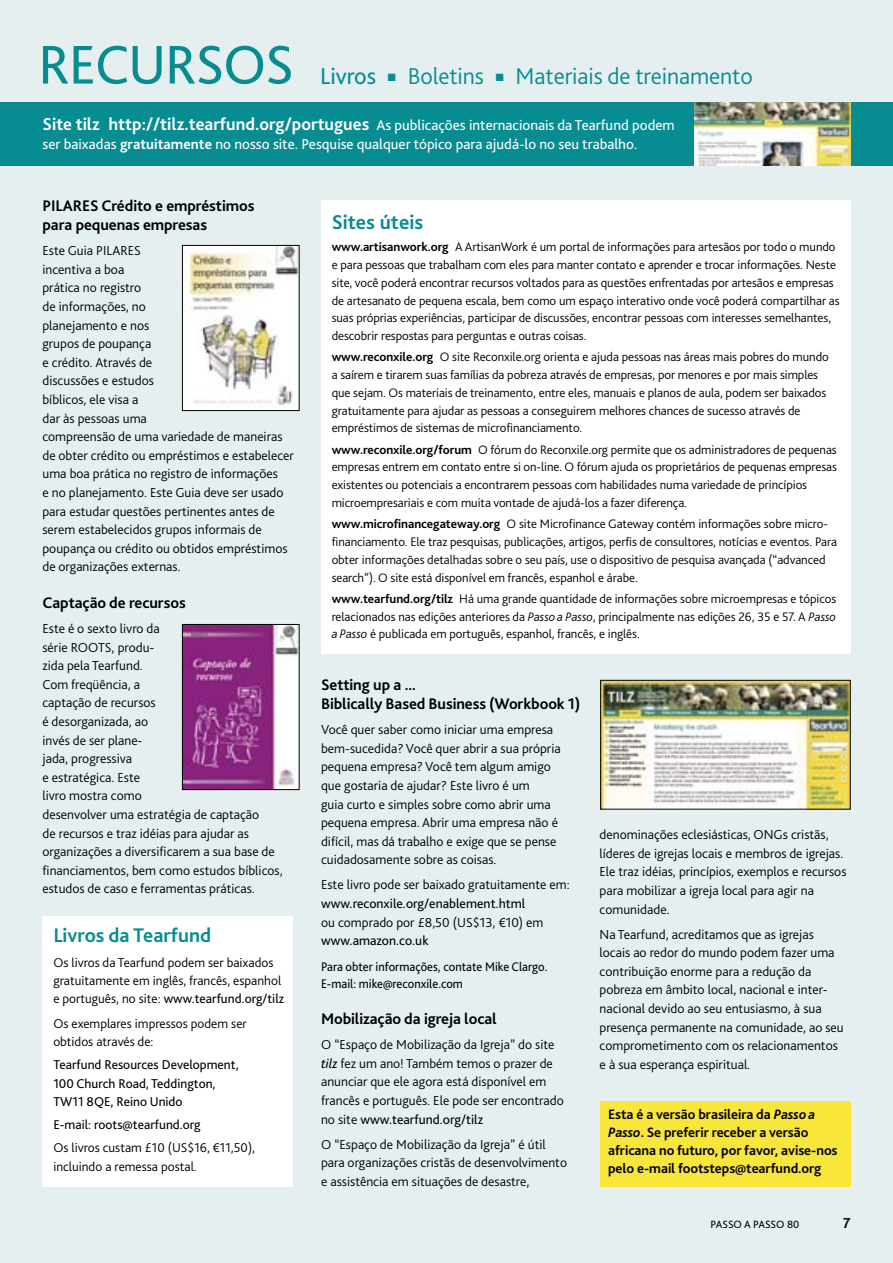
<style>
.page{position:relative;width:893px;height:1263px;background:#e6eff0}
.page>*{position:absolute;margin:0;border:0;box-sizing:border-box;transform-origin:0 0}
.t1{font:57px "Bliss 2";letter-spacing:-.02em;color:#078c92}
.t2{font:300 24px "Bliss 2";letter-spacing:-.005em;color:#078c92}
.t3{font:24px "Bliss 2";letter-spacing:-.005em;color:#078c92}
.t4{font:700 21px "Bliss 2";color:#078c92}
.t5{font:700 20.55px "Bliss 2";color:#078c92}
.t6{font:700 18px "Bliss 2";color:#fff}
.t7{font:700 16.05px/19.6px "Bliss 2";letter-spacing:-.005em;color:#000}
.t8{font:15px "Bliss 2";color:#fff}
.t9{font:700 15px "Bliss 2";color:#000}
.t10{font:700 14.25px/18.1px "Bliss 2";letter-spacing:-.005em;color:#000}
.t11{font:300 13.65px/18.6px "Bliss 2";color:#000}
.t12{font:13.65px "Bliss 2";color:#000}
.t13{font:300 13.35px/18.3px "Bliss 2";color:#000}
.t14{font:13.35px/18.3px "Bliss 2";color:#000}
.t15{font:13.05px/16.5px "Bliss 2";color:#000;scale:.95 1}
.t16{font:300 12.9px/17.7px "Bliss 2";letter-spacing:-.005em;color:#000}
.t17{font:11.1px "Bliss 2";color:#000}
.s1{font-weight:400;font-size:15px}
.s2{font-weight:700}
.s3{font-weight:400}
.s4{font-style:italic}
.s5{font-weight:400;font-style:italic}
</style>
<div class="page">
<div style="left:0;top:102px;width:893px;height:64px;background:#078c92"></div>
<img style="left:694px;top:102px;width:156px;height:64px">
<div style="left:321px;top:200px;width:529px;height:453px;background:#fff"></div>
<div style="left:43px;top:916px;width:250px;height:270px;background:#fff"></div>
<img style="left:184px;top:247px;width:113px;height:162px">
<div style="left:182px;top:245px;width:117px;height:166px;border:1px solid #000"></div>
<img style="left:184px;top:626px;width:113px;height:162px">
<div style="left:182px;top:624px;width:117px;height:166px;border:1px solid #000"></div>
<div style="left:599px;top:1101px;width:251px;height:85px;background:#f8e63a"></div>
<img style="left:602px;top:682px;width:246px;height:125px">
<div style="left:600px;top:680px;width:250px;height:129px;border:1px solid #000"></div>
<h1 class="t1" style="left:38px;top:43px;width:257px">RECURSOS</h1>
<h2 class="t3" style="left:320px;top:66px;width:58px">Livros</h2>
<h2 class="t2" style="left:388px;top:66px;width:98px">■ Boletins</h2>
<h2 class="t2" style="left:496px;top:66px;width:259px">■ Materiais de treinamento</h2>
<h3 class="t6" style="left:42px;top:117px;width:634px">Site tilz http://tilz.tearfund.org/portugues <span class="s1">As publicações internacionais da Tearfund podem</span></h3>
<p class="t8" style="left:42px;top:139px;width:596px">ser baixadas <span class="s2">gratuitamente</span> no nosso site. Pesquise qualquer tópico para ajudá-lo no seu trabalho.</p>
<p class="t7" style="left:42px;top:197px;width:213px">PILARES Crédito e empréstimos para pequenas empresas</p>
<p class="t11" style="left:42px;top:243px;width:253px">Este Guia PILARES<br>incentiva a boa<br>prática no registro<br>de informações, no<br>planejamento e nos<br>grupos de poupança<br>e crédito. Através de<br>discussões e estudos<br>bíblicos, ele visa a<br>dar às pessoas uma<br>compreensão de uma variedade de maneiras de obter crédito ou empréstimos e estabelecer uma boa prática no registro de informações<br>e no planejamento. Este Guia deve ser usado para estudar questões pertinentes antes de serem estabelecidos grupos informais de poupança ou crédito ou obtidos empréstimos de organizações externas.</p>
<p class="t7" style="left:42px;top:594px;width:145px">Captação de recursos</p>
<p class="t11" style="left:42px;top:620px;width:242px">Este é o sexto livro da<br>série ROOTS, produ-<br>zida pela Tearfund.<br>Com freqüência, a<br>captação de recursos<br>é desorganizada, ao<br>invés de ser plane-<br>jada, progressiva<br>e estratégica. Este<br>livro mostra como<br>desenvolver uma estratégia de captação<br>de recursos e traz idéias para ajudar as organizações a diversificarem a sua base de financiamentos, bem como estudos bíblicos, estudos de caso e ferramentas práticas.</p>
<h3 class="t5" style="left:53px;top:928px;width:159px">Livros da Tearfund</h3>
<p class="t13" style="left:53px;top:955px;width:232px">Os livros da Tearfund podem ser baixados gratuitamente em inglês, francês, espanhol e português, no site: <span class="s3">www.tearfund.org/tilz</span></p>
<p class="t13" style="left:53px;top:1016px;width:195px">Os exemplares impressos podem ser obtidos através de:</p>
<p class="t14" style="left:53px;top:1057px;width:187px">Tearfund Resources Development,<br>100 Church Road, Teddington,<br>TW11 8QE, Reino Unido</p>
<p class="t14" style="left:53px;top:1117px;width:149px">E-mail: roots@tearfund.org</p>
<p class="t13" style="left:53px;top:1140px;width:203px">Os livros custam £10 (US$16, €11,50), incluindo a remessa postal.</p>
<h3 class="t4" style="left:332px;top:215px;width:93px">Sites úteis</h3>
<p class="t16" style="left:332px;top:240px;width:509px"><span class="s2">www.artisanwork.org</span> A ArtisanWork é um portal de informações para artesãos por todo o mundo e para pessoas que trabalham com eles para manter contato e aprender e trocar informações. Neste site, você poderá encontrar recursos voltados para as questões enfrentadas por artesãos e empresas de artesanato de pequena escala, bem como um espaço interativo onde você poderá compartilhar as suas próprias experiências, participar de discussões, encontrar pessoas com interesses semelhantes, descobrir respostas para perguntas e outras coisas.</p>
<p class="t16" style="left:332px;top:350px;width:499px"><span class="s2">www.reconxile.org</span> O site Reconxile.org orienta e ajuda pessoas nas áreas mais pobres do mundo a saírem e tirarem suas famílias da pobreza através de empresas, por menores e por mais simples que sejam. Os materiais de treinamento, entre eles, manuais e planos de aula, podem ser baixados gratuitamente para ajudar as pessoas a conseguirem melhores chances de sucesso através de empréstimos de sistemas de microfinanciamento.</p>
<p class="t16" style="left:332px;top:442px;width:507px"><span class="s2">www.reconxile.org/forum</span> O fórum do Reconxile.org permite que os administra dores de pequenas empresas entrem em contato entre si on-line. O fórum ajuda os proprietários de pequenas empresas existentes ou potenciais a encontrarem pessoas com habilidades numa variedade de princípios microempresariais e com muita vontade de ajudá-los a fazer diferença.</p>
<p class="t16" style="left:332px;top:517px;width:507px"><span class="s2">www.microfinancegateway.org</span> O site Microfinance Gateway contém informações sobre micro&shy;financiamento. Ele traz pesquisas, publicações, artigos, perfis de consultores, notícias e eventos. Para obter informações detalhadas sobre o seu país, use o dispositivo de pesquisa avançada (“advanced search”). O site está disponível em francês, espanhol e árabe.</p>
<p class="t16" style="left:332px;top:591px;width:506px;text-align:justify"><span class="s2">www.tearfund.org/tilz</span> Há uma grande quantidade de informações sobre micro empresas e tópicos relacionados nas edições anteriores da <span class="s4">Passo a Passo</span>, principalmente nas edições 26, 35 e 57. A <span class="s4">Passo a Passo</span> é publicada em português, espanhol, francês, e inglês.</p>
<p class="t7" style="left:321px;top:676px;width:261px">Setting up a ...<br>Biblically Based Business (Workbook 1)</p>
<p class="t11" style="left:321px;top:722px;width:241px">Você quer saber como iniciar uma empresa bem-sucedida? Você quer abrir a sua própria pequena empresa? Você tem algum amigo que gostaria de ajudar? Este livro é um<br>guia curto e simples sobre como abrir uma pequena empresa. Abrir uma empresa não é difícil, mas dá trabalho e exige que se pense cuidadosamente sobre as coisas.</p>
<p class="t11" style="left:321px;top:877px;width:250px">Este livro pode ser baixado gratuitamente em:</p>
<p class="t12" style="left:321px;top:898px;width:206px">www.reconxile.org/enablement.html</p>
<p class="t11" style="left:321px;top:914px;width:224px">ou comprado por £8,50 (US$13, €10) em</p>
<p class="t12" style="left:321px;top:936px;width:109px">www.amazon.co.uk</p>
<p class="t15" style="left:321px;top:960px;width:240px">Para obter informações, contate Mike Clargo.<br>E-mail: mike@reconxile.com</p>
<p class="t7" style="left:321px;top:1011px;width:177px">Mobilização da igreja local</p>
<p class="t11" style="left:321px;top:1037px;width:244px">O “Espaço de Mobilização da Igreja” do site <span class="s5">tilz</span> fez um ano! Também temos o prazer de anunciar que ele agora está disponível em francês e português. Ele pode ser encontrado no site <span class="s3">www.tearfund.org/tilz</span></p>
<p class="t11" style="left:321px;top:1136px;width:247px">O “Espaço de Mobilização da Igreja” é útil para organizações cristãs de desenvolvimento e assistência em situações de desastre,</p>
<p class="t11" style="left:599px;top:827px;width:248px">denominações eclesiásticas, ONGs cristãs, líderes de igrejas locais e membros de igrejas.<br>Ele traz idéias, princípios, exemplos e recursos para mobilizar a igreja local para agir na comunidade.</p>
<p class="t11" style="left:599px;top:926px;width:246px">Na Tearfund, acreditamos que as igrejas locais ao redor do mundo podem fazer uma contribuição enorme para a redução da pobreza em âmbito local, nacional e inter&shy;nacional devido ao seu entusiasmo, à sua presença permanente na comunidade, ao seu comprometimento com os relacionamentos e à sua esperança espiritual.</p>
<p class="t10" style="left:608px;top:1106px;width:231px">Esta é a versão brasileira da <span class="s4">Passo a Passo</span>. Se preferir receber a versão africana no futuro, por favor, avise-nos pelo e-mail footsteps@tearfund.org</p>
<p class="t17" style="left:710px;top:1220px;width:90px">PASSO A PASSO 80</p>
<p class="t9" style="left:843px;top:1217px;width:9px">7</p>
</div>
